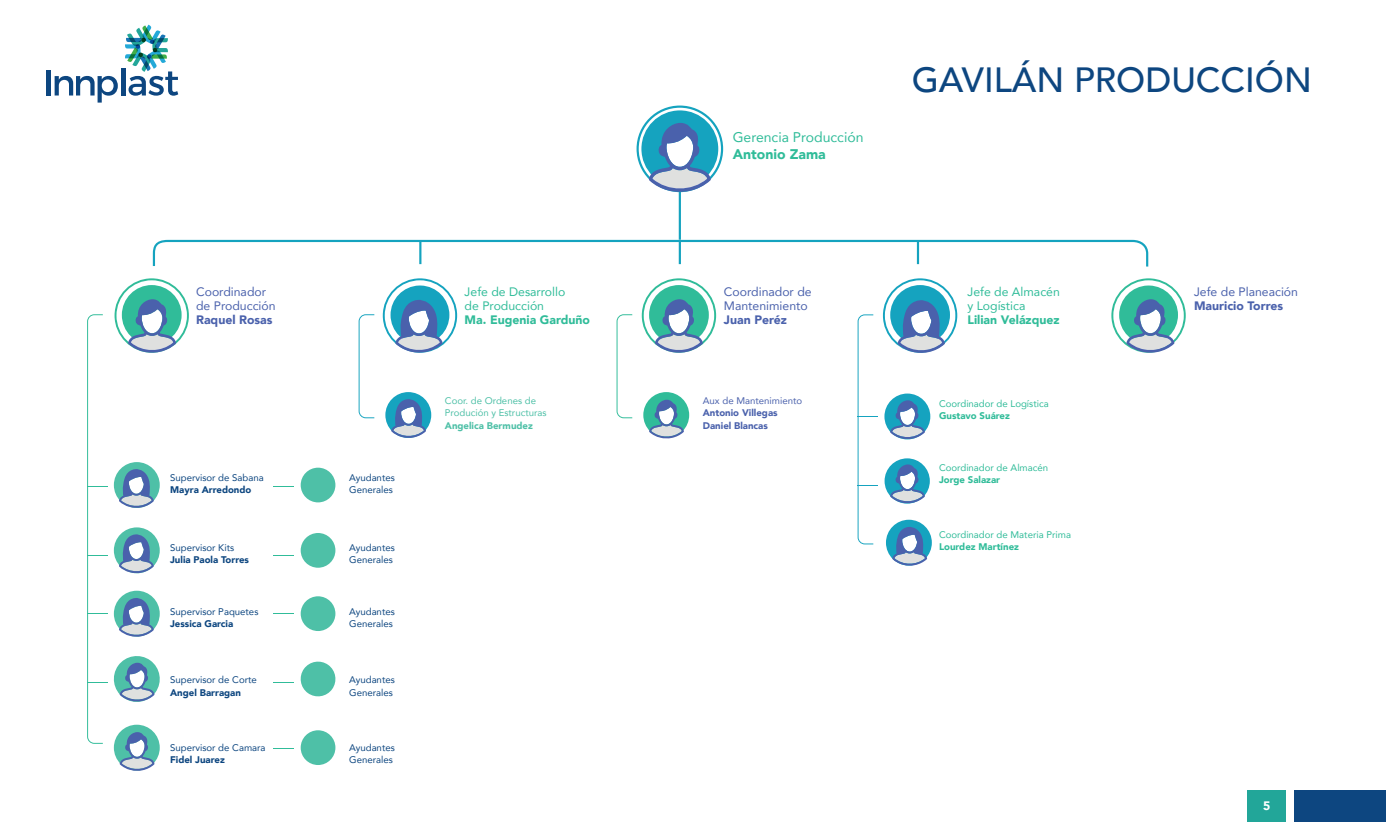
<style>
.page{position:relative;width:1386px;height:833px;background:#fff}
.page>*{position:absolute;margin:0;border:0;box-sizing:border-box;transform-origin:0 0}
.t1{font:500 35px "Avenir";color:#0d4680}
.t2{font:14px "Avenir";color:#30bc99}
.t3{font:900 14px "Avenir";color:#30bc99}
.t4{font:12.25px/14px "Avenir";color:#4a61ac}
.t5{font:12.25px/14px "Avenir";color:#30bc99}
.t6{font:900 12.25px "Avenir";color:#4a61ac}
.t7{font:900 12.25px "Avenir";color:#30bc99}
.t8{font:900 12.25px "Avenir";color:#fff}
.t9{font:9.62px/12.2px "Avenir";color:#0d4680}
.t10{font:900 9.62px "Avenir";color:#0d4680}
.t11{font:9.62px "Avenir";color:#30bc99}
.t12{font:900 9.62px "Avenir";color:#30bc99}
.t13{font:9.62px/12.2px "Avenir";color:#4ec0a7}
.t14{font:900 9.62px/12.2px "Avenir";color:#4a61ac}
.t15{font:9.62px "Avenir";color:#4a61ac}
.t16{font:900 9.62px "Avenir";color:#4ec0a7}
</style>
<div class="page">
<hr style="left:47px;top:70px;width:4px;height:25px;background:#0d4680">
<svg style="left:55px;top:76px;width:63px;height:27px"></svg>
<hr style="left:121px;top:68px;width:4px;height:27px;background:#0d4680">
<svg style="left:125px;top:25px;width:53px;height:71px"></svg>
<div style="left:1294px;top:790px;width:92px;height:32px;background:#0d4680"></div>
<div style="left:1248px;top:790px;width:38px;height:32px;background:#22a699"></div>
<svg style="left:642px;top:278px;width:74px;height:75px"></svg>
<svg style="left:1111px;top:278px;width:75px;height:75px"></svg>
<svg style="left:383px;top:278px;width:74px;height:75px"></svg>
<svg style="left:273px;top:486px;width:21px;height:1px"></svg>
<svg style="left:273px;top:613px;width:21px;height:1px"></svg>
<svg style="left:273px;top:748px;width:21px;height:1px"></svg>
<div style="left:301px;top:468px;width:34px;height:34px;background:#4ec0a7;border-radius:50%"></div>
<div style="left:301px;top:533px;width:34px;height:35px;background:#4ec0a7;border-radius:50%"></div>
<svg style="left:273px;top:661px;width:63px;height:36px"></svg>
<div style="left:301px;top:730px;width:34px;height:35px;background:#4ec0a7;border-radius:50%"></div>
<div style="left:301px;top:596px;width:34px;height:35px;background:#4ec0a7;border-radius:50%"></div>
<svg style="left:359px;top:314px;width:15px;height:104px"></svg>
<div style="left:385px;top:392px;width:46px;height:46px;background:#15a3bf;border-radius:50%"></div>
<svg style="left:617px;top:314px;width:15px;height:104px"></svg>
<div style="left:643px;top:392px;width:46px;height:46px;background:#30bc99;border-radius:50%"></div>
<svg style="left:153px;top:106px;width:995px;height:161px"></svg>
<svg style="left:391px;top:399px;width:35px;height:39px"></svg>
<svg style="left:649px;top:400px;width:35px;height:39px"></svg>
<svg style="left:858px;top:278px;width:99px;height:288px"></svg>
<svg style="left:87px;top:278px;width:102px;height:493px"></svg>
<h1 class="t1" style="left:912px;top:50px;width:402px">GAVILÁN PRODUCCIÓN</h1>
<h2 class="t2" style="left:733px;top:126px;width:132px">Gerencia Producción</h2>
<h2 class="t3" style="left:733px;top:142px;width:95px">Antonio Zama</h2>
<p class="t4" style="left:196px;top:284px;width:81px">Coordinador de Producción</p>
<p class="t6" style="left:196px;top:309px;width:78px">Raquel Rosas</p>
<p class="t5" style="left:465px;top:284px;width:102px">Jefe de Desarrollo de Producción</p>
<p class="t7" style="left:465px;top:309px;width:127px">Ma. Eugenia Garduño</p>
<p class="t4" style="left:724px;top:284px;width:89px">Coordinador de<br>Mantenimiento</p>
<p class="t6" style="left:724px;top:309px;width:65px">Juan Peréz</p>
<p class="t5" style="left:967px;top:284px;width:94px">Jefe de Almacén y Logística</p>
<p class="t7" style="left:967px;top:309px;width:94px">Lilian Velázquez</p>
<p class="t4" style="left:1194px;top:284px;width:105px">Jefe de Planeación</p>
<p class="t6" style="left:1194px;top:295px;width:91px">Mauricio Torres</p>
<p class="t13" style="left:445px;top:394px;width:103px">Coor. de Ordenes de<br>Produción y Estructuras</p>
<p class="t16" style="left:445px;top:417px;width:90px">Angelica Bermudez</p>
<p class="t15" style="left:703px;top:393px;width:101px">Aux de Mantenimiento</p>
<p class="t14" style="left:703px;top:407px;width:76px">Antonio Villegas<br>Daniel Blancas</p>
<p class="t11" style="left:939px;top:395px;width:111px">Coordinador de Logística</p>
<p class="t12" style="left:939px;top:407px;width:72px">Gustavo Suárez</p>
<p class="t9" style="left:170px;top:471px;width:95px">Supervisor de Sabana</p>
<p class="t10" style="left:170px;top:482px;width:83px">Mayra Arredondo</p>
<p class="t9" style="left:349px;top:471px;width:47px">Ayudantes<br>Generales</p>
<p class="t11" style="left:939px;top:460px;width:111px">Coordinador de Almacén</p>
<p class="t12" style="left:939px;top:471px;width:63px">Jorge Salazar</p>
<p class="t9" style="left:170px;top:541px;width:66px">Supervisor Kits</p>
<p class="t10" style="left:170px;top:552px;width:80px">Julia Paola Torres</p>
<p class="t9" style="left:349px;top:541px;width:47px">Ayudantes<br>Generales</p>
<p class="t11" style="left:939px;top:527px;width:133px">Coordinador de Materia Prima</p>
<p class="t12" style="left:939px;top:538px;width:82px">Lourdez Martínez</p>
<p class="t9" style="left:170px;top:605px;width:90px">Supervisor Paquetes</p>
<p class="t10" style="left:170px;top:615px;width:65px">Jessica Garcia</p>
<p class="t9" style="left:349px;top:605px;width:47px">Ayudantes<br>Generales</p>
<p class="t9" style="left:170px;top:674px;width:88px">Supervisor de Corte</p>
<p class="t10" style="left:170px;top:684px;width:72px">Angel Barragan</p>
<p class="t9" style="left:349px;top:674px;width:47px">Ayudantes<br>Generales</p>
<p class="t9" style="left:170px;top:741px;width:97px">Supervisor de Camara</p>
<p class="t10" style="left:170px;top:751px;width:56px">Fidel Juarez</p>
<p class="t9" style="left:349px;top:741px;width:47px">Ayudantes<br>Generales</p>
<p class="t8" style="left:1263px;top:795px;width:9px">5</p>
</div>
